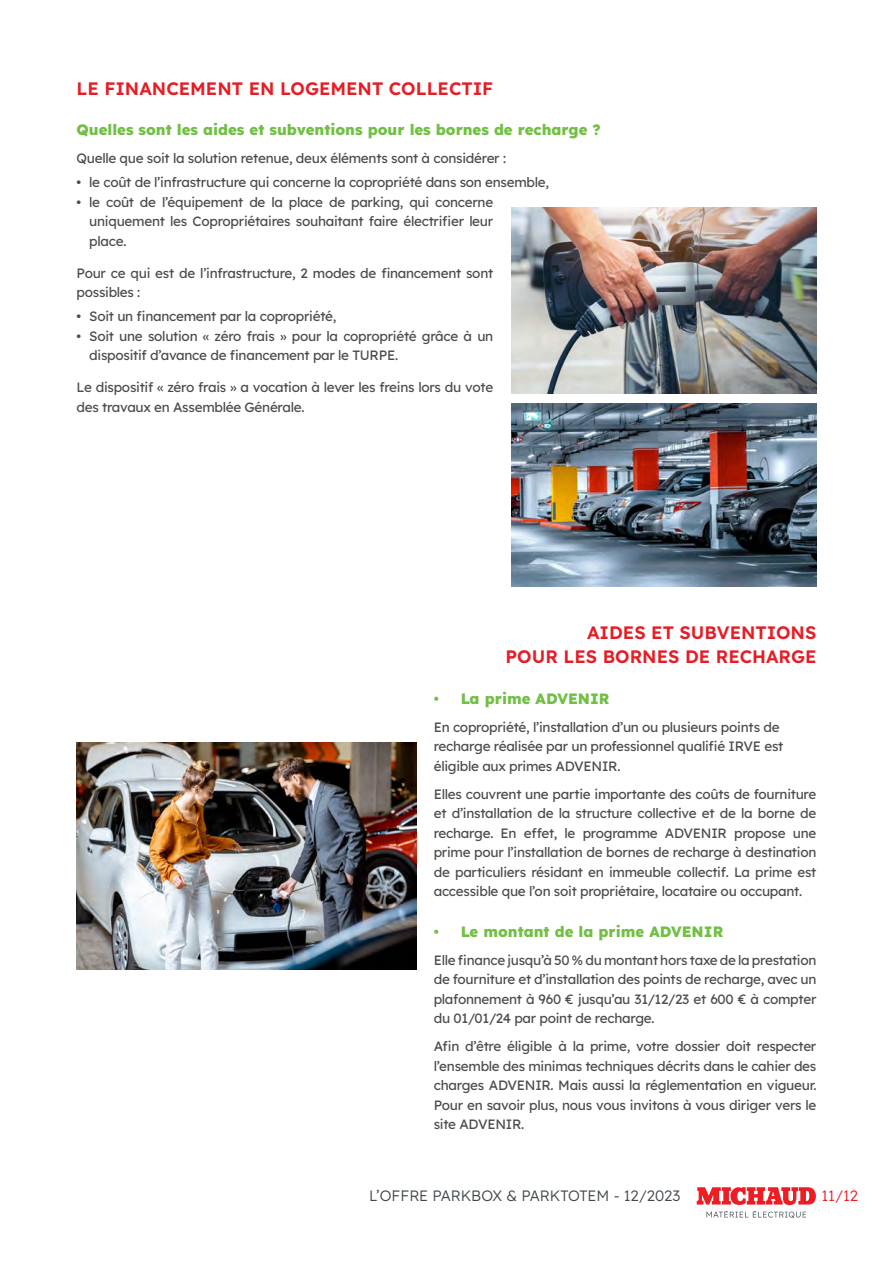
<style>
.page{position:relative;width:893px;height:1263px;background:#fff}
.page>*{position:absolute;margin:0;border:0;box-sizing:border-box;transform-origin:0 0}
.t1{font:600 18px/24px "Lexend";color:#e51d26;text-align:right}
.t2{font:800 15px "Lexend";color:#71bf44}
.t3{font:300 15px "Lexend";color:#41494e}
.t4{font:300 15px "Lexend";color:#ee1d23}
.t5{font:13.5px/19.5px "Lexend";letter-spacing:-.02em;color:#4b4c4d;text-align:justify}
</style>
<div class="page">
<svg style="left:697px;top:1187px;width:119px;height:18px"></svg>
<svg style="left:706px;top:1211px;width:100px;height:7px"></svg>
<img style="left:511px;top:207px;width:305px;height:186px">
<img style="left:511px;top:404px;width:305px;height:182px">
<img style="left:77px;top:742px;width:340px;height:227px">
<h1 class="t1" style="left:77px;top:75px;width:418px">LE FINANCEMENT EN LOGEMENT COLLECTIF</h1>
<p class="t2" style="left:77px;top:118px;width:526px">Quelles sont les aides et subventions pour les bornes de recharge ?</p>
<p class="t5" style="left:77px;top:148px;width:431px">Quelle que soit la solution retenue, deux éléments sont à considérer :</p>
<p class="t5" style="left:77px;top:172px;width:474px">• le coût de l’infrastructure qui concerne la copropriété dans son ensemble,</p>
<p class="t5" style="left:89px;top:191px;width:405px;text-indent:-13px">• le coût de l’équipement de la place de parking, qui concerne uniquement les Copropriétaires souhaitant faire électrifier leur place.</p>
<p class="t5" style="left:77px;top:262px;width:418px">Pour ce qui est de l’infrastructure, 2 modes de financement sont possibles :</p>
<p class="t5" style="left:77px;top:306px;width:261px">• Soit un financement par la copropriété,</p>
<p class="t5" style="left:89px;top:325px;width:405px;text-indent:-13px">• Soit une solution « zéro frais » pour la copropriété grâce à un dispositif d’avance de financement par le TURPE.</p>
<p class="t5" style="left:77px;top:377px;width:418px">Le dispositif « zéro frais » a vocation à lever les freins lors du vote des travaux en Assemblée Générale.</p>
<h1 class="t1" style="left:506px;top:619px;width:312px">AIDES ET SUBVENTIONS<br>POUR LES BORNES DE RECHARGE</h1>
<p class="t2" style="left:434px;top:686px;width:177px">• La prime ADVENIR</p>
<p class="t5" style="left:434px;top:716px;width:351px;text-align:left">En copropriété, l’installation d’un ou plusieurs points de recharge réalisée par un professionnel qualifié IRVE est éligible aux primes ADVENIR.</p>
<p class="t5" style="left:434px;top:783px;width:384px">Elles couvrent une partie importante des coûts de fourniture et d’installation de la structure collective et de la borne de recharge. En effet, le programme ADVENIR propose une prime pour l’installation de bornes de recharge à destination de particuliers résidant en immeuble collectif. La prime est accessible que l’on soit propriétaire, locataire ou occupant.</p>
<p class="t2" style="left:434px;top:919px;width:291px">• Le montant de la prime ADVENIR</p>
<p class="t5" style="left:434px;top:949px;width:384px">Elle finance jusqu’à 50 % du montant hors taxe de la prestation de fourniture et d’installation des points de recharge, avec un plafonnement à 960 € jusqu’au 31/12/23 et 600 € à compter du 01/01/24 par point de recharge.</p>
<p class="t5" style="left:434px;top:1036px;width:384px">Afin d’être éligible à la prime, votre dossier doit respecter l’ensemble des minimas techniques décrits dans le cahier des charges ADVENIR. Mais aussi la réglementation en vigueur.<br>Pour en savoir plus, nous vous invitons à vous diriger vers le site ADVENIR.</p>
<p class="t3" style="left:369px;top:1185px;width:313px">L’OFFRE PARKBOX &amp; PARKTOTEM - 12/2023</p>
<p class="t4" style="left:821px;top:1185px;width:38px">11/12</p>
</div>
